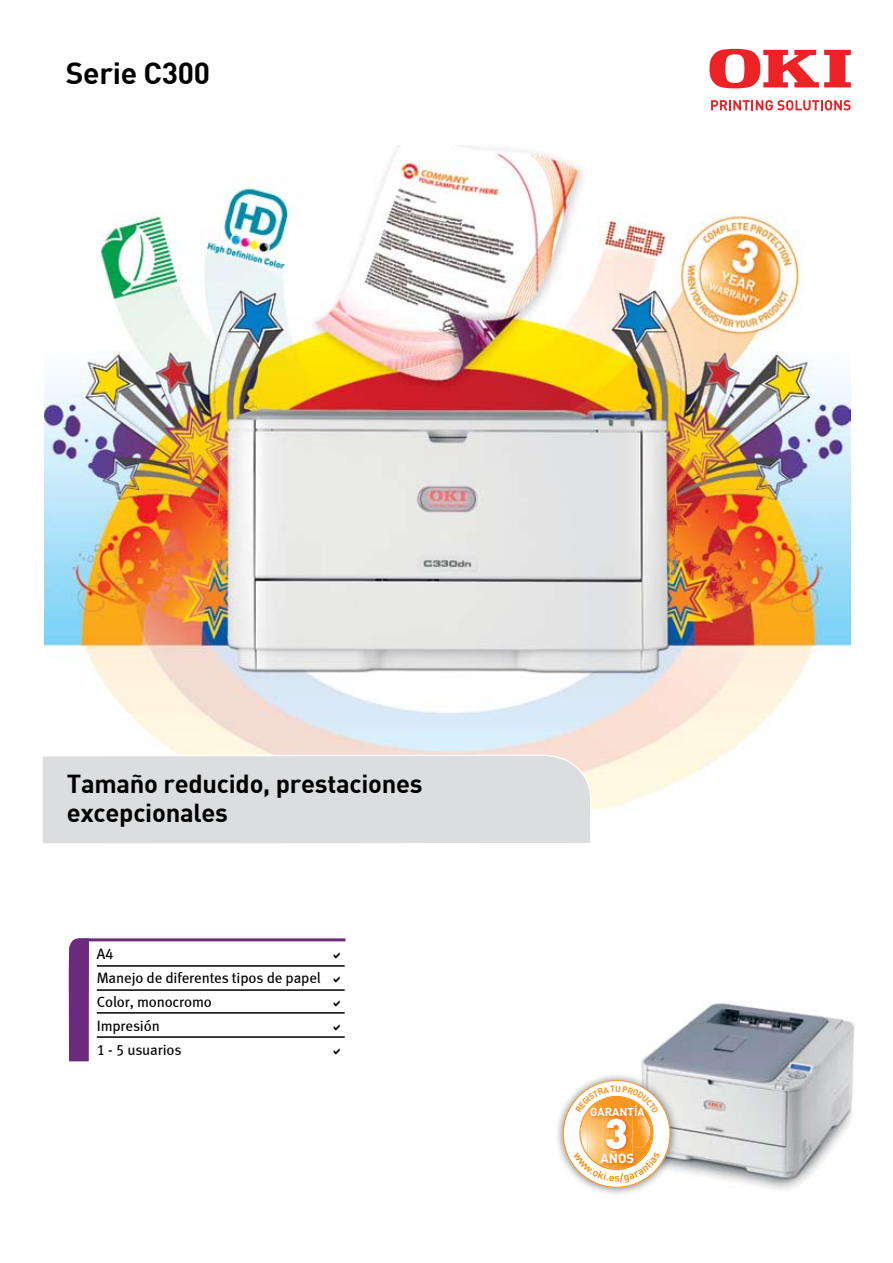
<style>
.page{position:relative;width:893px;height:1263px;background:#fff}
.page>*{position:absolute;margin:0;border:0;box-sizing:border-box;transform-origin:0 0}
.t1{font:700 30px "DIN";letter-spacing:-.01em;color:#000}
.t2{font:700 25.5px/28.5px "DIN";letter-spacing:-.01em;color:#000}
.t3{font:15px/24px "Meta Book LF";letter-spacing:-.01em;color:#000}
.t4{font:700 13.2px "DIN";color:#fff}
.t5{font:700 11.4px "DIN";color:#fff}
</style>
<div class="page">
<img style="left:44px;top:146px;width:806px;height:662px">
<svg style="left:43px;top:754px;width:550px;height:308px"></svg>
<svg style="left:68px;top:938px;width:21px;height:123px;background:#733685"></svg>
<hr style="left:78px;top:938px;width:267px;height:3px;background:#6b2a7e">
<hr style="left:97px;top:965px;width:248px;height:2px;background:#000">
<hr style="left:97px;top:989px;width:248px;height:2px;background:#000">
<hr style="left:97px;top:1012px;width:248px;height:2px;background:#000">
<hr style="left:97px;top:1036px;width:248px;height:2px;background:#000">
<svg style="left:711px;top:100px;width:140px;height:10px"></svg>
<svg style="left:709px;top:49px;width:142px;height:39px"></svg>
<img style="left:641px;top:1003px;width:214px;height:187px">
<div style="left:553px;top:1071px;width:127px;height:127px;background:#000;opacity:.5"></div>
<img style="left:562px;top:1080px;width:1px;height:22px">
<img style="left:562px;top:1102px;width:1px;height:86px">
<svg style="left:334px;top:952px;width:6px;height:6px"></svg>
<svg style="left:334px;top:976px;width:6px;height:6px"></svg>
<svg style="left:334px;top:1000px;width:6px;height:6px"></svg>
<svg style="left:334px;top:1024px;width:6px;height:6px"></svg>
<svg style="left:334px;top:1048px;width:6px;height:6px"></svg>
<svg style="left:563px;top:1080px;width:108px;height:108px"></svg>
<h1 class="t1" style="left:66px;top:54px;width:146px">Serie C300</h1>
<h2 class="t2" style="left:67px;top:769px;width:357px">Tamaño reducido, prestaciones excepcionales</h2>
<p class="t3" style="left:97px;top:941px;width:226px">A4<br>Manejo de diferentes tipos de papel<br>Color, monocromo<br>Impresión<br>1 - 5 usuarios</p>
<p class="t5" style="left:590px;top:1105px;width:56px">GARANTÍA</p>
<p class="t4" style="left:600px;top:1150px;width:35px">AÑOS</p>
</div>
